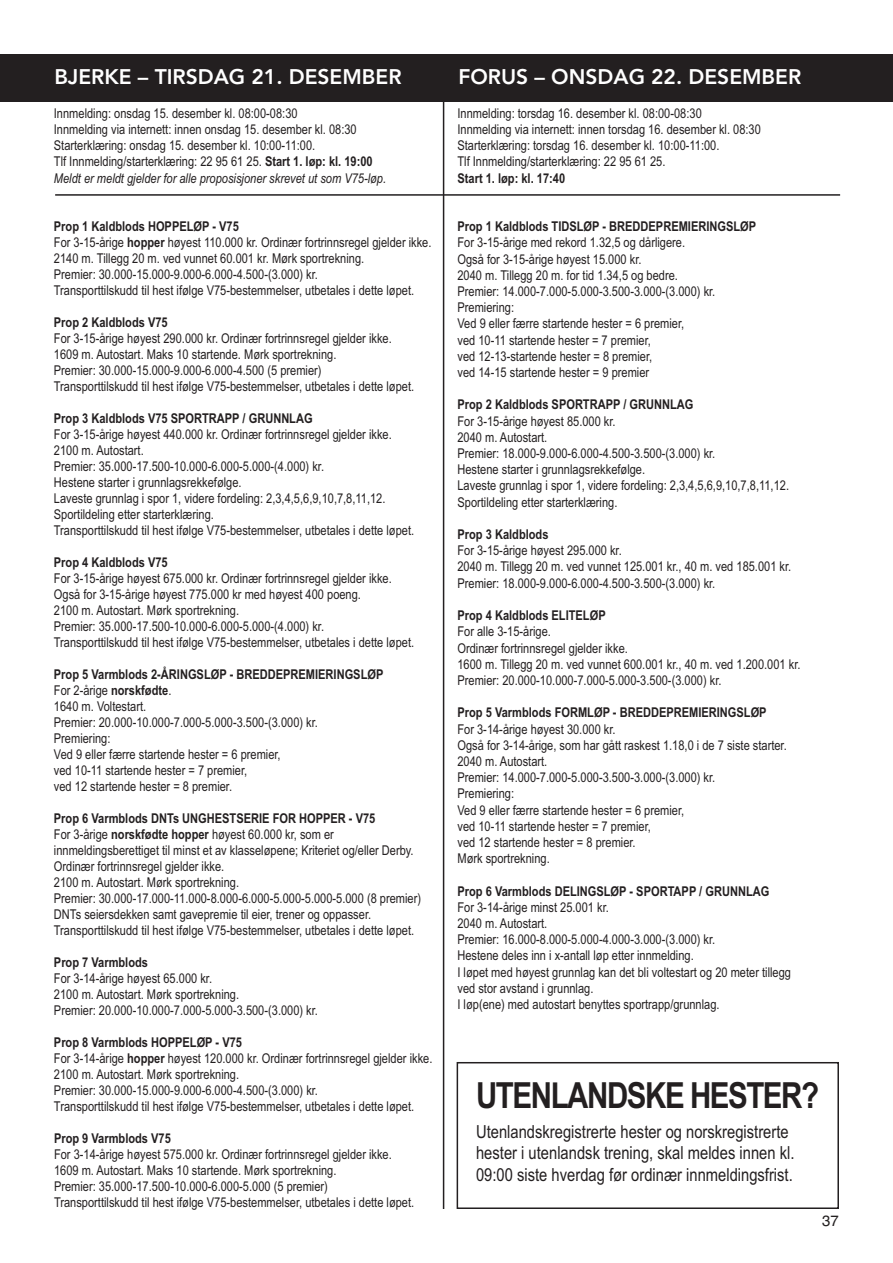
<style>
.page{position:relative;width:893px;height:1263px;background:#fff}
.page>*{position:absolute;margin:0;border:0;box-sizing:border-box;transform-origin:0 0}
.t1{font:700 36px "Arial Narrow";letter-spacing:-.04em;color:#231f20}
.t2{font:800 21px "Avenir";color:#fff}
.t3{font:18px/21.6px "Arial Narrow";color:#231f20}
.t4{font:15px "Helvetica";color:#231f20}
.t5{font:13.5px/16px "Arial Narrow";color:#231f20}
.t6{font:700 13.5px "Arial Narrow";color:#231f20}
.s1{font-weight:700}
.s2{font-style:italic}
</style>
<div class="page">
<div style="left:0;top:54px;width:893px;height:48px;background:#231f20"></div>
<hr style="left:443px;top:54px;width:1px;height:1155px;background:#231f20">
<hr style="left:55px;top:194px;width:785px;height:2px;background:#231f20">
<div style="left:457px;top:1062px;width:382px;height:147px;border:2px solid #231f20"></div>
<h2 class="t2" style="left:54px;top:60px;width:349px">BJERKE – TIRSDAG 21. DESEMBER</h2>
<h2 class="t2" style="left:458px;top:60px;width:344px">FORUS – ONSDAG 22. DESEMBER</h2>
<p class="t5" style="left:457px;top:105px;width:305px">Innmelding: torsdag 16. desember kl. 08:00-08:30<br>Innmelding via internett: innen torsdag 16. desember kl. 08:30<br>Starterklæring: torsdag 16. desember kl. 10:00-11:00.<br>Tlf Innmelding/starterklæring: 22 95 61 25.</p>
<p class="t6" style="left:457px;top:170px;width:109px">Start 1. løp: kl. 17:40</p>
<p class="t6" style="left:457px;top:219px;width:300px">Prop 1 Kaldblods TIDSLØP - BREDDEPREMIERINGSLØP</p>
<p class="t5" style="left:457px;top:235px;width:259px">For 3-15-årige med rekord 1.32,5 og dårligere.<br>Også for 3-15-årige høyest 15.000 kr.<br>2040 m. Tillegg 20 m. for tid 1.34,5 og bedre.<br>Premier: 14.000-7.000-5.000-3.500-3.000-(3.000) kr.<br>Premiering:<br>Ved 9 eller færre startende hester = 6 premier,<br>ved 10-11 startende hester = 7 premier,<br>ved 12-13-startende hester = 8 premier,<br>ved 14-15 startende hester = 9 premier</p>
<p class="t6" style="left:457px;top:397px;width:237px">Prop 2 Kaldblods SPORTRAPP / GRUNNLAG</p>
<p class="t5" style="left:457px;top:413px;width:333px">For 3-15-årige høyest 85.000 kr.<br>2040 m. Autostart.<br>Premier: 18.000-9.000-6.000-4.500-3.500-(3.000) kr.<br>Hestene starter i grunnlagsrekkefølge.<br>Laveste grunnlag i spor 1, videre fordeling: 2,3,4,5,6,9,10,7,8,11,12.<br>Sportildeling etter starterklæring.</p>
<p class="t6" style="left:457px;top:526px;width:93px">Prop 3 Kaldblods</p>
<p class="t5" style="left:457px;top:542px;width:335px">For 3-15-årige høyest 295.000 kr.<br>2040 m. Tillegg 20 m. ved vunnet 125.001 kr., 40 m. ved 185.001 kr.<br>Premier: 18.000-9.000-6.000-4.500-3.500-(3.000) kr.</p>
<p class="t6" style="left:457px;top:607px;width:150px">Prop 4 Kaldblods ELITELØP</p>
<p class="t5" style="left:457px;top:623px;width:345px">For alle 3-15-årige.<br>Ordinær fortrinnsregel gjelder ikke.<br>1600 m. Tillegg 20 m. ved vunnet 600.001 kr., 40 m. ved 1.200.001 kr.<br>Premier: 20.000-10.000-7.000-5.000-3.500-(3.000) kr.</p>
<p class="t6" style="left:457px;top:705px;width:311px">Prop 5 Varmblods FORMLØP - BREDDEPREMIERINGSLØP</p>
<p class="t5" style="left:457px;top:721px;width:331px">For 3-14-årige høyest 30.000 kr.<br>Også for 3-14-årige, som har gått raskest 1.18,0 i de 7 siste starter.<br>2040 m. Autostart.<br>Premier: 14.000-7.000-5.000-3.500-3.000-(3.000) kr.<br>Premiering:<br>Ved 9 eller færre startende hester = 6 premier,<br>ved 10-11 startende hester = 7 premier,<br>ved 12 startende hester = 8 premier.<br>Mørk sportrekning.</p>
<p class="t6" style="left:457px;top:883px;width:313px">Prop 6 Varmblods DELINGSLØP - SPORTAPP / GRUNNLAG</p>
<p class="t5" style="left:457px;top:899px;width:335px">For 3-14-årige minst 25.001 kr.<br>2040 m. Autostart.<br>Premier: 16.000-8.000-5.000-4.000-3.000-(3.000) kr.<br>Hestene deles inn i x-antall løp etter innmelding.<br>I løpet med høyest grunnlag kan det bli voltestart og 20 meter tillegg ved stor avstand i grunnlag.<br>I løp(ene) med autostart benyttes sportrapp/grunnlag.</p>
<p class="t5" style="left:54px;top:105px;width:334px">Innmelding: onsdag 15. desember kl. 08:00-08:30<br>Innmelding via internett: innen onsdag 15. desember kl. 08:30<br>Starterklæring: onsdag 15. desember kl. 10:00-11:00.<br>Tlf Innmelding/starterklæring: 22 95 61 25. <span class="s1">Start 1. løp: kl. 19:00<br></span><span class="s2">Meldt er meldt gjelder for alle proposisjoner skrevet ut som V75-løp.</span></p>
<p class="t5" style="left:54px;top:218px;width:379px"><span class="s1">Prop 1 Kaldblods HOPPELØP - V75<br></span>For 3-15-årige <span class="s1">hopper</span> høyest 110.000 kr. Ordinær fortrinnsregel gjelder ikke.<br>2140 m. Tillegg 20 m. ved vunnet 60.001 kr. Mørk sportrekning.<br>Premier: 30.000-15.000-9.000-6.000-4.500-(3.000) kr.<br>Transporttilskudd til hest ifølge V75-bestemmelser, utbetales i dette løpet.</p>
<p class="t6" style="left:54px;top:314px;width:115px">Prop 2 Kaldblods V75</p>
<p class="t5" style="left:54px;top:330px;width:362px">For 3-15-årige høyest 290.000 kr. Ordinær fortrinnsregel gjelder ikke.<br>1609 m. Autostart. Maks 10 startende. Mørk sportrekning.<br>Premier: 30.000-15.000-9.000-6.000-4.500 (5 premier)<br>Transporttilskudd til hest ifølge V75-bestemmelser, utbetales i dette løpet.</p>
<p class="t6" style="left:54px;top:410px;width:260px">Prop 3 Kaldblods V75 SPORTRAPP / GRUNNLAG</p>
<p class="t5" style="left:54px;top:426px;width:362px">For 3-15-årige høyest 440.000 kr. Ordinær fortrinnsregel gjelder ikke.<br>2100 m. Autostart.<br>Premier: 35.000-17.500-10.000-6.000-5.000-(4.000) kr.<br>Hestene starter i grunnlagsrekkefølge.<br>Laveste grunnlag i spor 1, videre fordeling: 2,3,4,5,6,9,10,7,8,11,12.<br>Sportildeling etter starterklæring.<br>Transporttilskudd til hest ifølge V75-bestemmelser, utbetales i dette løpet.</p>
<p class="t6" style="left:54px;top:554px;width:115px">Prop 4 Kaldblods V75</p>
<p class="t5" style="left:54px;top:570px;width:362px">For 3-15-årige høyest 675.000 kr. Ordinær fortrinnsregel gjelder ikke.<br>Også for 3-15-årige høyest 775.000 kr med høyest 400 poeng.<br>2100 m. Autostart. Mørk sportrekning.<br>Premier: 35.000-17.500-10.000-6.000-5.000-(4.000) kr.<br>Transporttilskudd til hest ifølge V75-bestemmelser, utbetales i dette løpet.</p>
<p class="t5" style="left:54px;top:666px;width:331px"><span class="s1">Prop 5 Varmblods 2-ÅRINGSLØP - BREDDEPREMIERINGSLØP </span>For 2-årige <span class="s1">norskfødte</span>.<br>1640 m. Voltestart.<br>Premier: 20.000-10.000-7.000-5.000-3.500-(3.000) kr.<br>Premiering:<br>Ved 9 eller færre startende hester = 6 premier,<br>ved 10-11 startende hester = 7 premier,<br>ved 12 startende hester = 8 premier.</p>
<p class="t5" style="left:54px;top:810px;width:369px"><span class="s1">Prop 6 Varmblods DNTs UNGHESTSERIE FOR HOPPER - V75<br></span>For 3-årige <span class="s1">norskfødte hopper</span> høyest 60.000 kr, som er innmeldingsberettiget til minst et av klasseløpene; Kriteriet og/eller Derby.<br>Ordinær fortrinnsregel gjelder ikke.<br>2100 m. Autostart. Mørk sportrekning.<br>Premier: 30.000-17.000-11.000-8.000-6.000-5.000-5.000-5.000 (8 premier)<br>DNTs seiersdekken samt gavepremie til eier, trener og oppasser.<br>Transporttilskudd til hest ifølge V75-bestemmelser, utbetales i dette løpet.</p>
<p class="t6" style="left:54px;top:954px;width:96px">Prop 7 Varmblods</p>
<p class="t5" style="left:54px;top:970px;width:266px">For 3-14-årige høyest 65.000 kr.<br>2100 m. Autostart. Mørk sportrekning.<br>Premier: 20.000-10.000-7.000-5.000-3.500-(3.000) kr.</p>
<p class="t5" style="left:54px;top:1034px;width:380px"><span class="s1">Prop 8 Varmblods HOPPELØP - V75<br></span>For 3-14-årige <span class="s1">hopper</span> høyest 120.000 kr. Ordinær fortrinnsregel gjelder ikke.<br>2100 m. Autostart. Mørk sportrekning.<br>Premier: 30.000-15.000-9.000-6.000-4.500-(3.000) kr.<br>Transporttilskudd til hest ifølge V75-bestemmelser, utbetales i dette løpet.</p>
<p class="t6" style="left:54px;top:1130px;width:118px">Prop 9 Varmblods V75</p>
<p class="t5" style="left:54px;top:1146px;width:362px">For 3-14-årige høyest 575.000 kr. Ordinær fortrinnsregel gjelder ikke.<br>1609 m. Autostart. Maks 10 startende. Mørk sportrekning.<br>Premier: 35.000-17.500-10.000-6.000-5.000 (5 premier)<br>Transporttilskudd til hest ifølge V75-bestemmelser, utbetales i dette løpet.</p>
<h1 class="t1" style="left:476px;top:1074px;width:344px">UTENLANDSKE HESTER?</h1>
<h3 class="t3" style="left:476px;top:1121px;width:320px">Utenlandskregistrerte hester og norskregistrerte hester i utenlandsk trening, skal meldes innen kl.<br>09:00 siste hverdag før ordinær innmeldingsfrist.</h3>
<p class="t4" style="left:822px;top:1212px;width:18px">37</p>
</div>
